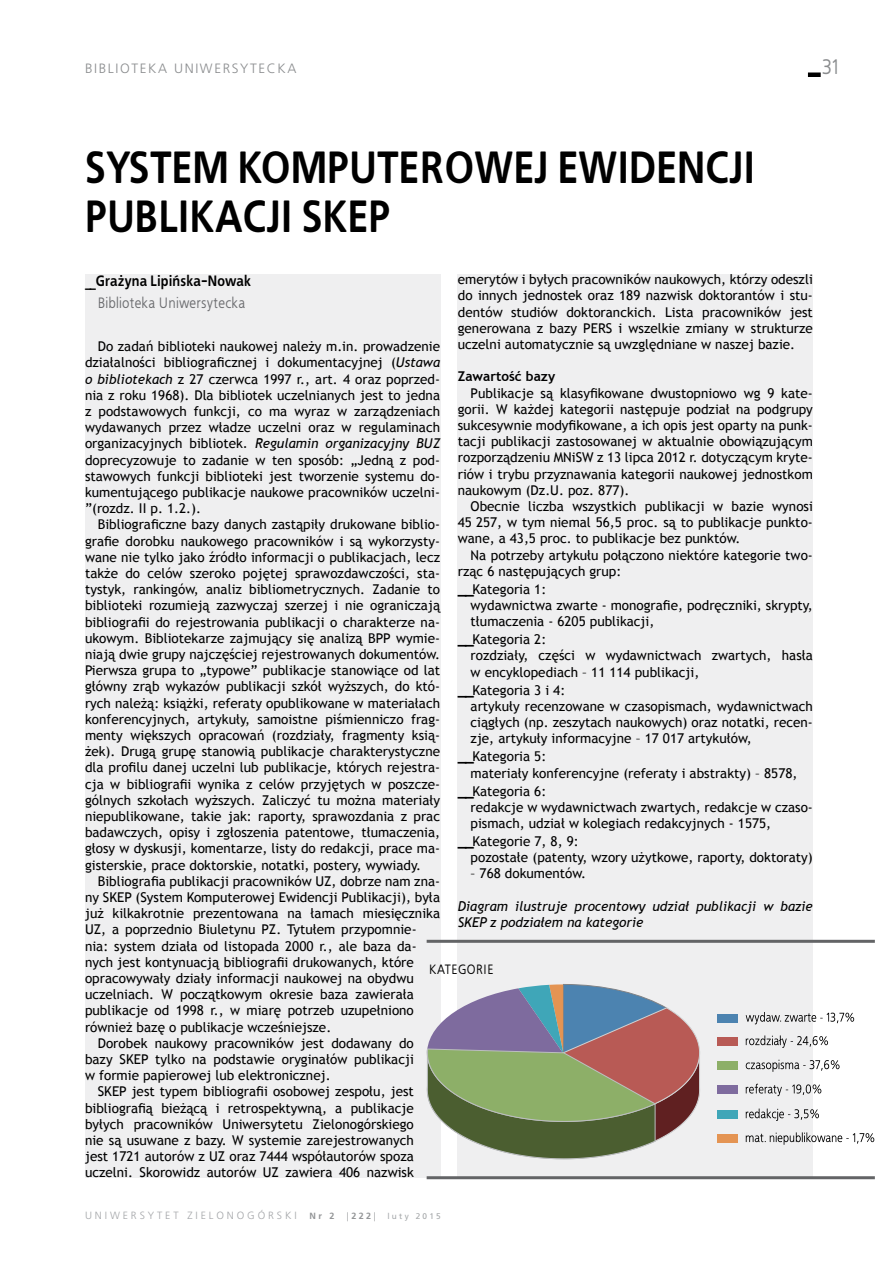
<style>
.page{position:relative;width:893px;height:1263px;background:#fff}
.page>*{position:absolute;margin:0;border:0;box-sizing:border-box;transform-origin:0 0}
.t1{font:700 45px/49.5px "EFN Bureau OT";color:#000}
.t2{font:21px "EFN Bureau OT";color:#8a8c8e}
.t3{font:700 15px "EFN Bureau OT";letter-spacing:.01em;color:#000}
.t4{font:15px "EFN Bureau OT";letter-spacing:.025em;color:#6d6e71}
.t5{font:13.5px/16.2px "Trebuchet MS";color:#000}
.t6{font:italic 13.5px/16.2px "Trebuchet MS";color:#000}
.t7{font:300 13.5px "Frutiger LT Pro";color:#8a8c8e}
.t8{font:700 13.5px "Trebuchet MS";color:#000}
.t9{font:13.5px "EFN Bureau OT";letter-spacing:.05em;color:#000}
.t10{font:300 10.5px "Frutiger LT Pro";letter-spacing:.275em;color:#a3a5a8}
.t11{font:700 9px "Frutiger LT Pro";color:#939597}
.t12{font:8.25px "Frutiger LT Pro";letter-spacing:.275em;color:#a4a7a9}
.s1{font-weight:700;font-size:15px}
.s2{font-style:italic}
.s3{font-weight:700;font-size:9px;color:#939597}
.s4{font-weight:300}
</style>
<div class="page">
<div style="left:808px;top:72px;width:13px;height:5px;background:#000"></div>
<div style="left:85px;top:274px;width:355px;height:904px;background:#efeff0"></div>
<div style="left:458px;top:274px;width:355px;height:904px;background:#efeff0"></div>
<svg style="left:427px;top:984px;width:273px;height:175px"></svg>
<div style="left:717px;top:1014px;width:20px;height:8px;background:#4c83b0"></div>
<svg style="left:746px;top:1012px;width:108px;height:12px"></svg>
<div style="left:717px;top:1037px;width:20px;height:9px;background:#b85a55"></div>
<svg style="left:746px;top:1035px;width:82px;height:13px"></svg>
<div style="left:717px;top:1061px;width:20px;height:9px;background:#8daf68"></div>
<svg style="left:746px;top:1060px;width:93px;height:12px"></svg>
<div style="left:717px;top:1085px;width:20px;height:9px;background:#7e6b9e"></div>
<svg style="left:746px;top:1084px;width:75px;height:12px"></svg>
<div style="left:717px;top:1110px;width:20px;height:9px;background:#3fa6b8"></div>
<svg style="left:746px;top:1108px;width:73px;height:13px"></svg>
<div style="left:717px;top:1134px;width:20px;height:9px;background:#e49453"></div>
<svg style="left:746px;top:1132px;width:128px;height:13px"></svg>
<hr style="left:427px;top:940px;width:448px;height:3px;background:#636466">
<hr style="left:427px;top:1176px;width:448px;height:3px;background:#636466">
<p class="t7" style="left:85px;top:60px;width:10px">BIBLIOTEKA</p>
<p class="t7" style="left:174px;top:60px;width:11px">UNIWERSYTECKA</p>
<h2 class="t2" style="left:822px;top:55px;width:18px">31</h2>
<h1 class="t1" style="left:85px;top:142px;width:672px">SYSTEM KOMPUTEROWEJ EWIDENCJI<br>PUBLIKACJI SKEP</h1>
<p class="t5" style="left:458px;top:272px;width:357px;text-align:justify">emerytów i byłych pracowników naukowych, którzy odeszli do innych jednostek oraz 189 nazwisk doktorantów i stu&shy;dentów studiów doktoranckich. Lista pracowników jest generowana z bazy PERS i wszelkie zmiany w strukturze uczelni automatycznie są uwzględniane w naszej bazie.</p>
<p class="t8" style="left:458px;top:368px;width:99px">Zawartość bazy</p>
<p class="t5" style="left:458px;top:385px;width:357px;text-align:justify;text-indent:13px">Publikacje są klasyfikowane dwustopniowo wg 9 kate&shy;gorii. W każdej kategorii następuje podział na podgrupy sukcesywnie modyfikowane, a ich opis jest oparty na punk&shy;tacji publikacji zastosowanej w aktualnie obowiązującym rozporządzeniu MNiSW z 13 lipca 2012 r. dotyczącym kryte&shy;riów i trybu przyznawania kategorii naukowej jednostkom naukowym (Dz.U. poz. 877).</p>
<p class="t5" style="left:458px;top:498px;width:357px;text-align:justify;text-indent:13px">Obecnie liczba wszystkich publikacji w bazie wynosi 45 257, w tym niemal 56,5 proc. są to publikacje punkto&shy;wane, a 43,5 proc. to publikacje bez punktów.</p>
<p class="t5" style="left:458px;top:547px;width:357px;text-indent:13px">Na potrzeby artykułu połączono niektóre kategorie two&shy;rząc 6 następujących grup:</p>
<p class="t5" style="left:471px;top:581px;width:344px;text-indent:-13px"><span class="s1">__</span>Kategoria 1:<br>wydawnictwa zwarte - monografie, podręczniki, skrypty, tłumaczenia - 6205 publikacji,</p>
<p class="t5" style="left:471px;top:632px;width:344px;text-indent:-13px"><span class="s1">__</span>Kategoria 2:<br>rozdziały, części w wydawnictwach zwartych, hasła w encyklopediach – 11 114 publikacji,</p>
<p class="t5" style="left:471px;top:682px;width:344px;text-indent:-13px"><span class="s1">__</span>Kategoria 3 i 4:<br>artykuły recenzowane w czasopismach, wydawnictwach ciągłych (np. zeszytach naukowych) oraz notatki, recen&shy;zje, artykuły informacyjne – 17 017 artykułów,</p>
<p class="t5" style="left:471px;top:749px;width:328px;text-indent:-13px"><span class="s1">__</span>Kategoria 5:<br>materiały konferencyjne (referaty i abstrakty) – 8578,</p>
<p class="t5" style="left:471px;top:783px;width:344px;text-indent:-13px"><span class="s1">__</span>Kategoria 6:<br>redakcje w wydawnictwach zwartych, redakcje w czaso&shy;pismach, udział w kolegiach redakcyjnych - 1575,</p>
<p class="t5" style="left:471px;top:833px;width:344px;text-indent:-13px"><span class="s1">__</span>Kategorie 7, 8, 9:<br>pozostałe (patenty, wzory użytkowe, raporty, doktoraty)</p>
<p class="t5" style="left:471px;top:866px;width:117px">– 768 dokumentów.</p>
<p class="t6" style="left:458px;top:898px;width:357px">Diagram ilustruje procentowy udział publikacji w bazie<br>SKEP z podziałem na kategorie</p>
<p class="t9" style="left:429px;top:962px;width:65px">Kategorie</p>
<p class="t3" style="left:85px;top:271px;width:168px">__ GRAŻYNA LIPIŃSKA-NOWAK</p>
<p class="t4" style="left:98px;top:294px;width:149px">Biblioteka U niwersytecka</p>
<p class="t5" style="left:85px;top:338px;width:357px;text-align:justify;text-indent:13px">Do zadań biblioteki naukowej należy m.in. prowadzenie działalności bibliograficznej i dokumentacyjnej (<span class="s2">Ustawa o bibliotekach</span> z 27 czerwca 1997 r., art. 4 oraz poprzed&shy;nia z roku 1968). Dla bibliotek uczelnianych jest to jedna z podstawowych funkcji, co ma wyraz w zarządzeniach wydawanych przez władze uczelni oraz w regulaminach organizacyjnych bibliotek<span class="s2">. Regulamin organizacyjny BUZ </span>doprecyzowuje to zadanie w ten sposób: „Jedną z pod&shy;stawowych funkcji biblioteki jest tworzenie systemu do&shy;kumentującego publikacje naukowe pracowników uczelni-”(rozdz. II p. 1.2.).</p>
<p class="t5" style="left:85px;top:517px;width:357px;text-align:justify;text-indent:13px">Bibliograficzne bazy danych zastąpiły drukowane biblio&shy;grafie dorobku naukowego pracowników i są wykorzysty&shy;wane nie tylko jako źródło informacji o publikacjach, lecz także do celów szeroko pojętej sprawozdawczości, sta&shy;tystyk, rankingów, analiz bibliometrycznych. Zadanie to biblioteki rozumieją zazwyczaj szerzej i nie ograniczają bibliografii do rejestrowania publikacji o charakterze na&shy;ukowym. Bibliotekarze zajmujący się analizą BPP wymie&shy;niają dwie grupy najczęściej rejestrowanych dokumentów.<br>Pierwsza grupa to „typowe” publikacje stanowiące od lat główny zrąb wykazów publikacji szkół wyższych, do któ&shy;rych należą: książki, referaty opublikowane w materiałach konferencyjnych, artykuły, samoistne piśmienniczo frag&shy;menty większych opracowań (rozdziały, fragmenty ksią&shy;żek). Drugą grupę stanowią publikacje charakterystyczne dla profilu danej uczelni lub publikacje, których rejestra&shy;cja w bibliografii wynika z celów przyjętych w poszcze&shy;gólnych szkołach wyższych. Zaliczyć tu można materiały niepublikowane, takie jak: raporty, sprawozdania z prac badawczych, opisy i zgłoszenia patentowe, tłumaczenia, głosy w dyskusji, komentarze, listy do redakcji, prace ma&shy;gisterskie, prace doktorskie, notatki, postery, wywiady.</p>
<p class="t5" style="left:98px;top:873px;width:344px">Bibliografia publikacji pracowników UZ, dobrze nam zna-</p>
<p class="t5" style="left:85px;top:889px;width:357px">ny SKEP (System Komputerowej Ewidencji Publikacji), była</p>
<p class="t5" style="left:85px;top:905px;width:357px">już kilkakrotnie prezentowana na łamach miesięcznika</p>
<p class="t5" style="left:85px;top:922px;width:333px">UZ, a poprzednio Biuletynu PZ. Tytułem przypomnie-</p>
<p class="t5" style="left:85px;top:938px;width:333px">nia: system działa od listopada 2000 r., ale baza da-</p>
<p class="t5" style="left:85px;top:954px;width:330px">nych jest kontynuacją bibliografii drukowanych, które</p>
<p class="t5" style="left:85px;top:970px;width:330px">opracowywały działy informacji naukowej na obydwu</p>
<p class="t5" style="left:85px;top:986px;width:330px">uczelniach. W początkowym okresie baza zawierała</p>
<p class="t5" style="left:85px;top:1003px;width:330px">publikacje od 1998 r., w miarę potrzeb uzupełniono</p>
<p class="t5" style="left:85px;top:1019px;width:248px">również bazę o publikacje wcześniejsze.</p>
<p class="t5" style="left:98px;top:1035px;width:318px">Dorobek naukowy pracowników jest dodawany do</p>
<p class="t5" style="left:85px;top:1051px;width:330px">bazy SKEP tylko na podstawie oryginałów publikacji</p>
<p class="t5" style="left:85px;top:1067px;width:247px">w formie papierowej lub elektronicznej.</p>
<p class="t5" style="left:98px;top:1084px;width:318px">SKEP jest typem bibliografii osobowej zespołu, jest</p>
<p class="t5" style="left:85px;top:1100px;width:330px">bibliografią bieżącą i retrospektywną, a publikacje</p>
<p class="t5" style="left:85px;top:1116px;width:330px">byłych pracowników Uniwersytetu Zielonogórskiego</p>
<p class="t5" style="left:85px;top:1132px;width:330px">nie są usuwane z bazy. W systemie zarejestrowanych</p>
<p class="t5" style="left:85px;top:1148px;width:330px">jest 1721 autorów z UZ oraz 7444 współautorów spoza</p>
<p class="t5" style="left:85px;top:1165px;width:330px">uczelni. Skorowidz autorów UZ zawiera 406 nazwisk</p>
<p class="t10" style="left:85px;top:1209px;width:251px">UNIWERSYTET ZIELONOGÓRSKI <span class="s3">Nr 2</span></p>
<p class="t11" style="left:347px;top:1211px;width:30px"><span class="s4">|</span>222<span class="s4">|</span></p>
<p class="t12" style="left:387px;top:1211px;width:55px">luty 2015</p>
</div>
